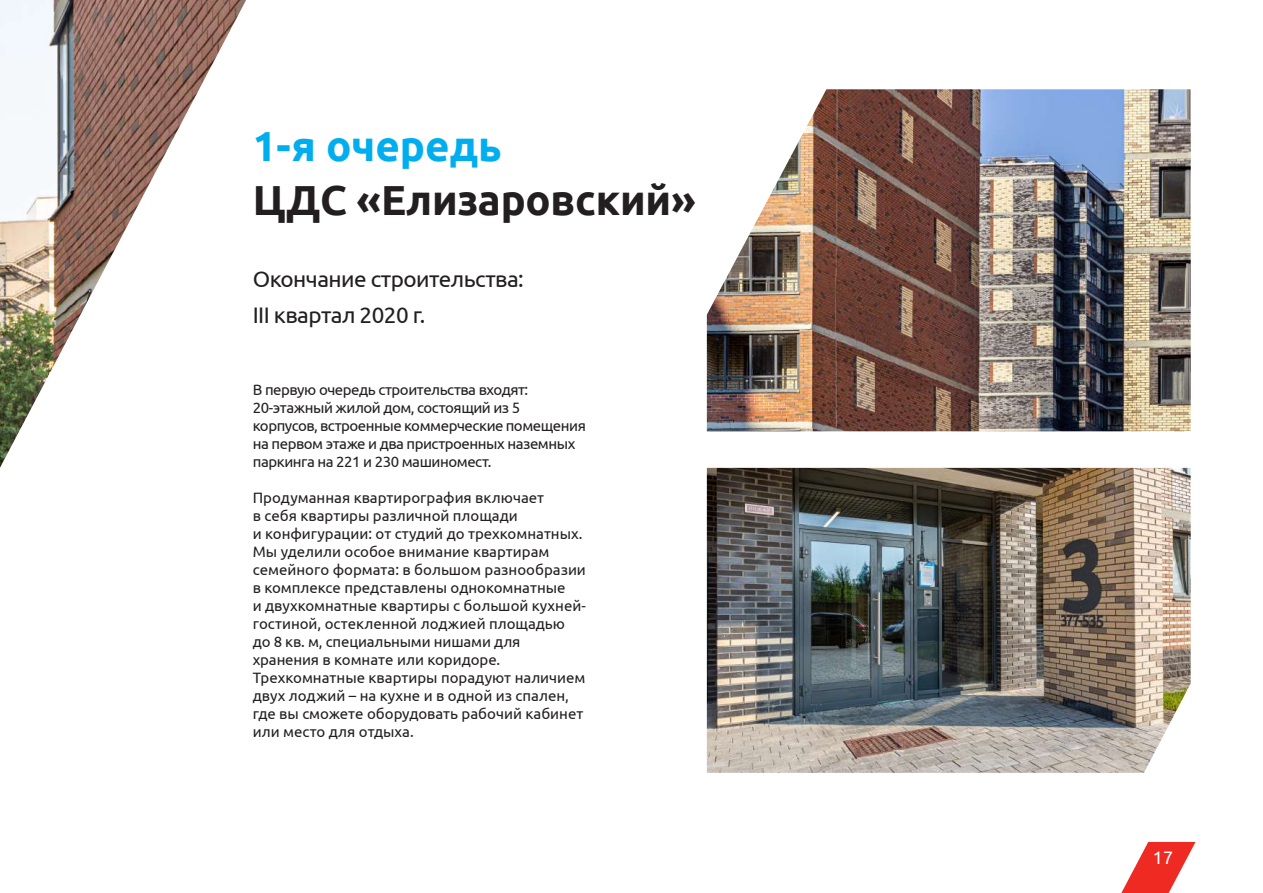
<style>
.page{position:relative;width:1263px;height:893px;background:#fff}
.page>*{position:absolute;margin:0;border:0;box-sizing:border-box;transform-origin:0 0}
.t1{font:700 42px "Ubuntu";letter-spacing:-.005em;color:#231f20}
.t2{font:700 42px "Ubuntu";color:#00aeef}
.t3{font:22.5px/36px "Ubuntu";letter-spacing:-.025em;color:#231f20}
.t4{font:18px "Ubuntu";color:#fff}
.t5{font:15px/18px "Ubuntu";color:#231f20}
.t6{font:15px/18px "Ubuntu";letter-spacing:-.03em;color:#231f20}
</style>
<div class="page">
<img style="left:707px;top:468px;width:484px;height:305px">
<img style="left:0;top:0;width:246px;height:468px">
<img style="left:707px;top:89px;width:484px;height:342px">
<svg style="left:1121px;top:842px;width:74px;height:51px"></svg>
<h1 class="t2" style="left:253px;top:121px;width:251px">1-я очередь</h1>
<h1 class="t1" style="left:253px;top:175px;width:445px">ЦДС «Елизаровский»</h1>
<h2 class="t3" style="left:253px;top:261px;width:272px">Окончание строительства:<br>III квартал 2020 г.</h2>
<p class="t6" style="left:253px;top:380px;width:335px">В первую очередь строительства входят:<br>20-этажный жилой дом, состоящий из 5 корпусов, встроенные коммерческие помещения на первом этаже и два пристроенных наземных паркинга на 221 и 230 машиномест.</p>
<p class="t5" style="left:253px;top:488px;width:335px">Продуманная квартирография включает<br>в себя квартиры различной площади<br>и конфигурации: от студий до трехкомнатных.<br>Мы уделили особое внимание квартирам семейного формата: в большом разнообразии в комплексе представлены однокомнатные<br>и двухкомнатные квартиры с большой кухней&shy;гостиной, остекленной лоджией площадью до 8 кв. м, специальными нишами для хранения в комнате или коридоре.<br>Трехкомнатные квартиры порадуют наличием двух лоджий – на кухне и в одной из спален, где вы сможете оборудовать рабочий кабинет или место для отдыха.</p>
<p class="t4" style="left:1153px;top:847px;width:22px">17</p>
</div>
